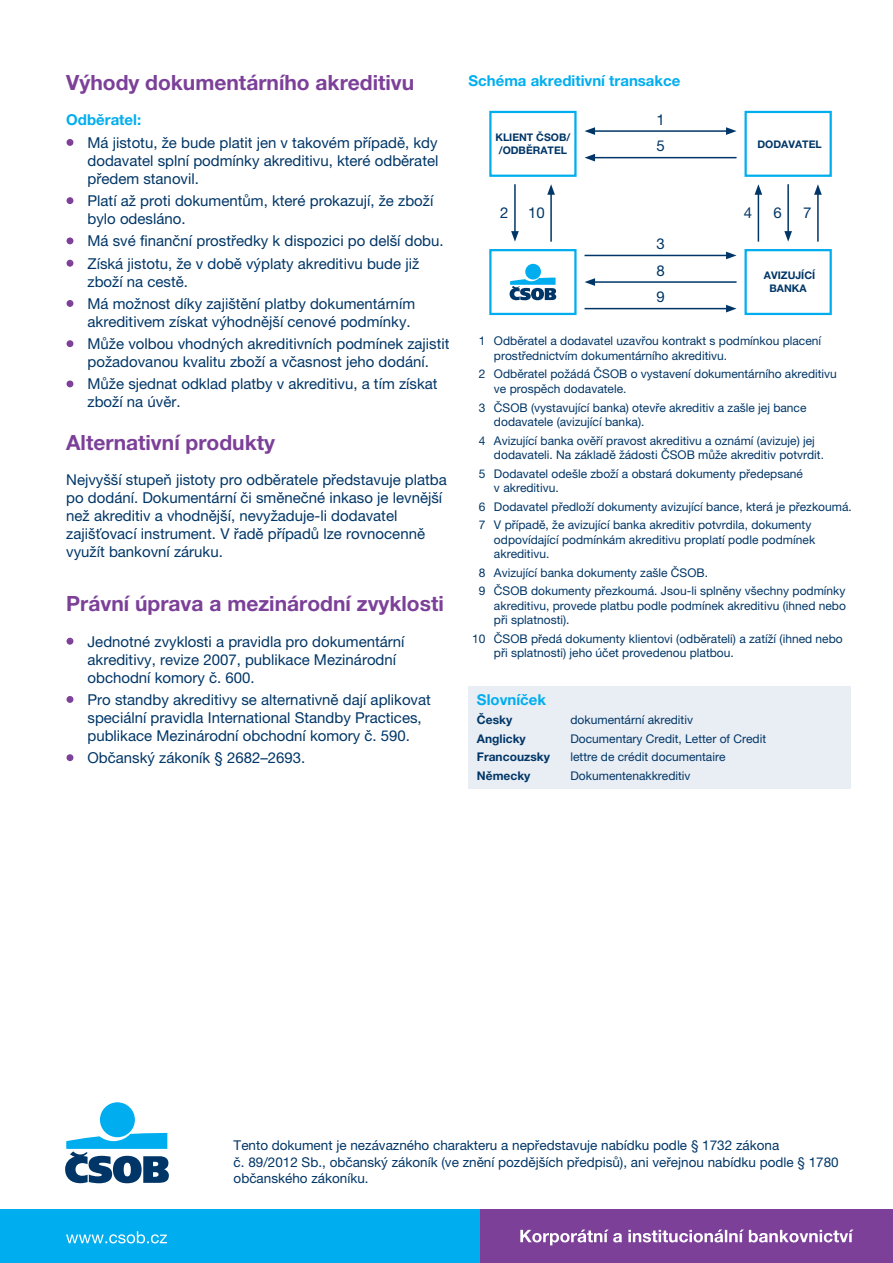
<style>
.page{position:relative;width:893px;height:1263px;background:#fff}
.page>*{position:absolute;margin:0;border:0;box-sizing:border-box;transform-origin:0 0}
.TF_nadpis{font:700 21px "Helvetica Neue LT Pro";color:#7c4099}
.TF_odrazky{font:15px/18px "Helvetica Neue LT Pro";color:#003667}
.TF_normal_text{font:15px/18px "Helvetica Neue LT Pro";color:#003667}
.TF_podnadpis_1{font:700 15px "Helvetica Neue LT Pro";color:#00aeef}
.t1{font:13.5px/16.2px "Helvetica Neue LT Pro";color:#003667}
.TF_vysvetlivky_male{font:12px/14.4px "Helvetica Neue LT Pro";color:#003667}
.TF_vysvetlivky_male-2{font:700 12px "Helvetica Neue LT Pro";color:#003667}
.TF_texty_v_grafu{font:700 10.5px/12.6px "Helvetica Neue LT Pro";color:#003667;text-align:center}
.s1{color:#7c4099}
</style>
<div class="page">
<div style="left:100px;top:1102px;width:35px;height:35px;background:#00aeef;border-radius:50%"></div>
<svg style="left:65px;top:1133px;width:104px;height:50px"></svg>
<div style="left:0;top:1209px;width:893px;height:54px;background:#00aeef"></div>
<svg style="left:66px;top:1231px;width:101px;height:12px"></svg>
<div style="left:480px;top:1209px;width:413px;height:54px;background:#7c4099"></div>
<svg style="left:520px;top:1229px;width:334px;height:16px"></svg>
<div style="left:67px;top:139px;width:6px;height:7px;border:2px solid #7c4099;border-radius:50%"></div>
<div style="left:67px;top:197px;width:6px;height:7px;border:2px solid #7c4099;border-radius:50%"></div>
<div style="left:67px;top:237px;width:6px;height:7px;border:2px solid #7c4099;border-radius:50%"></div>
<div style="left:67px;top:260px;width:6px;height:7px;border:2px solid #7c4099;border-radius:50%"></div>
<div style="left:67px;top:300px;width:6px;height:7px;border:2px solid #7c4099;border-radius:50%"></div>
<div style="left:67px;top:340px;width:6px;height:7px;border:2px solid #7c4099;border-radius:50%"></div>
<div style="left:67px;top:380px;width:6px;height:7px;border:2px solid #7c4099;border-radius:50%"></div>
<div style="left:67px;top:638px;width:6px;height:7px;border:2px solid #7c4099;border-radius:50%"></div>
<div style="left:67px;top:696px;width:6px;height:7px;border:2px solid #7c4099;border-radius:50%"></div>
<div style="left:67px;top:754px;width:6px;height:7px;border:2px solid #7c4099;border-radius:50%"></div>
<div style="left:468px;top:686px;width:383px;height:102px;background:#e9edf4"></div>
<div style="left:489px;top:249px;width:88px;height:66px;border:2px solid #00aeef"></div>
<div style="left:744px;top:249px;width:88px;height:66px;border:2px solid #00aeef"></div>
<hr style="left:593px;top:281px;width:143px;height:2px;background:#003667">
<svg style="left:584px;top:278px;width:11px;height:8px"></svg>
<hr style="left:584px;top:308px;width:144px;height:1px;background:#003667">
<svg style="left:726px;top:305px;width:10px;height:7px"></svg>
<hr style="left:584px;top:255px;width:144px;height:1px;background:#003667">
<svg style="left:726px;top:252px;width:10px;height:7px"></svg>
<hr style="left:593px;top:157px;width:143px;height:1px;background:#003667">
<svg style="left:584px;top:154px;width:11px;height:7px"></svg>
<hr style="left:593px;top:130px;width:135px;height:2px;background:#003667">
<svg style="left:726px;top:127px;width:10px;height:8px"></svg>
<svg style="left:584px;top:127px;width:11px;height:8px"></svg>
<div style="left:489px;top:111px;width:88px;height:66px;border:2px solid #00aeef"></div>
<div style="left:744px;top:111px;width:88px;height:66px;border:2px solid #00aeef"></div>
<hr style="left:787px;top:184px;width:2px;height:49px;background:#003667">
<svg style="left:784px;top:231px;width:8px;height:11px"></svg>
<hr style="left:817px;top:192px;width:2px;height:50px;background:#003667">
<svg style="left:814px;top:184px;width:8px;height:11px"></svg>
<hr style="left:758px;top:192px;width:1px;height:50px;background:#003667">
<svg style="left:755px;top:184px;width:7px;height:11px"></svg>
<hr style="left:550px;top:192px;width:2px;height:50px;background:#003667">
<svg style="left:547px;top:184px;width:8px;height:11px"></svg>
<hr style="left:514px;top:184px;width:2px;height:49px;background:#003667">
<svg style="left:511px;top:231px;width:8px;height:11px"></svg>
<div style="left:525px;top:264px;width:16px;height:16px;background:#00aeef;border-radius:50%"></div>
<svg style="left:510px;top:278px;width:46px;height:22px"></svg>
<p class="TF_nadpis" style="left:66px;top:70px;width:350px">Výhody dokumentárního akreditivu</p>
<p class="TF_podnadpis_1" style="left:66px;top:111px;width:76px">Odběratel:</p>
<p class="TF_odrazky" style="left:88px;top:133px;width:352px;text-align:justify;text-indent:-21px"><span class="s1">•</span> Má jistotu, že bude platit jen v takovém případě, kdy dodavatel splní podmínky akreditivu, které odběratel předem stanovil.</p>
<p class="TF_odrazky" style="left:88px;top:191px;width:347px;text-indent:-21px"><span class="s1">•</span> Platí až proti dokumentům, které prokazují, že zboží bylo odesláno.</p>
<p class="TF_odrazky" style="left:66px;top:232px;width:379px"><span class="s1">•</span> Má své finanční prostředky k dispozici po delší dobu.</p>
<p class="TF_odrazky" style="left:88px;top:254px;width:333px;text-indent:-21px"><span class="s1">•</span> Získá jistotu, že v době výplaty akreditivu bude již zboží na cestě.</p>
<p class="TF_odrazky" style="left:66px;top:294px;width:350px;text-align:right"><span class="s1">•</span> Má možnost díky zajištění platby dokumentárním akreditivem získat výhodnější cenové podmínky.</p>
<p class="TF_odrazky" style="left:66px;top:334px;width:385px;text-align:center"><span class="s1">•</span> Může volbou vhodných akreditivních podmínek zajistit požadovanou kvalitu zboží a včasnost jeho dodání.</p>
<p class="TF_odrazky" style="left:88px;top:375px;width:352px;text-indent:-21px"><span class="s1">•</span> Může sjednat odklad platby v akreditivu, a tím získat zboží na úvěr.</p>
<p class="TF_nadpis" style="left:66px;top:429px;width:210px">Alternativní produkty</p>
<p class="TF_normal_text" style="left:66px;top:470px;width:382px">Nejvyšší stupeň jistoty pro odběratele představuje platba po dodání. Dokumentární či směnečné inkaso je levnější než akreditiv a vhodnější, nevyžaduje-li dodavatel zajišťovací instrument. V řadě případů lze rovnocenně využít bankovní záruku.</p>
<p class="TF_nadpis" style="left:66px;top:591px;width:379px">Právní úprava a mezinárodní zvyklosti</p>
<p class="TF_odrazky" style="left:88px;top:632px;width:319px;text-indent:-21px"><span class="s1">•</span> Jednotné zvyklosti a pravidla pro dokumentární akreditivy, revize 2007, publikace Mezinárodní obchodní komory č. 600.</p>
<p class="TF_odrazky" style="left:88px;top:690px;width:345px;text-indent:-21px"><span class="s1">•</span> Pro standby akreditivy se alternativně dají aplikovat speciální pravidla International Standby Practices, publikace Mezinárodní obchodní komory č. 590.</p>
<p class="TF_odrazky" style="left:66px;top:748px;width:241px"><span class="s1">•</span> Občanský zákoník § 2682–2693.</p>
<p class="TF_podnadpis_1" style="left:468px;top:72px;width:213px">Schéma akreditivní transakce</p>
<p class="TF_normal_text" style="left:656px;top:110px;width:10px">1</p>
<p class="TF_texty_v_grafu" style="left:495px;top:131px;width:76px">KLIENT ČSOB/ /ODBĚRATEL</p>
<p class="TF_texty_v_grafu" style="left:757px;top:137px;width:66px">DODAVATEL</p>
<p class="TF_normal_text" style="left:656px;top:137px;width:10px">5</p>
<p class="TF_normal_text" style="left:500px;top:204px;width:10px">2</p>
<p class="TF_normal_text" style="left:528px;top:204px;width:18px">10</p>
<p class="TF_normal_text" style="left:744px;top:204px;width:10px">4</p>
<p class="TF_normal_text" style="left:773px;top:204px;width:10px">6</p>
<p class="TF_normal_text" style="left:803px;top:204px;width:10px">7</p>
<p class="TF_normal_text" style="left:656px;top:235px;width:10px">3</p>
<p class="TF_normal_text" style="left:656px;top:261px;width:10px">8</p>
<p class="TF_normal_text" style="left:656px;top:288px;width:10px">9</p>
<p class="TF_texty_v_grafu" style="left:764px;top:269px;width:53px">AVIZUJÍCÍ<br>BANKA</p>
<p class="TF_vysvetlivky_male" style="left:494px;top:334px;width:329px;text-indent:-15px">1 Odběratel a dodavatel uzavřou kontrakt s podmínkou placení prostřednictvím dokumentárního akreditivu.</p>
<p class="TF_vysvetlivky_male" style="left:494px;top:367px;width:344px;text-indent:-15px">2 Odběratel požádá ČSOB o vystavení dokumentárního akreditivu ve prospěch dodavatele.</p>
<p class="TF_vysvetlivky_male" style="left:494px;top:400px;width:314px;text-indent:-15px">3 ČSOB (vystavující banka) otevře akreditiv a zašle jej bance dodavatele (avizující banka).</p>
<p class="TF_vysvetlivky_male" style="left:494px;top:433px;width:332px;text-indent:-15px">4 Avizující banka ověří pravost akreditivu a oznámí (avizuje) jej dodavateli. Na základě žádosti ČSOB může akreditiv potvrdit.</p>
<p class="TF_vysvetlivky_male" style="left:494px;top:466px;width:310px;text-indent:-15px">5 Dodavatel odešle zboží a obstará dokumenty předepsané v akreditivu.</p>
<p class="TF_vysvetlivky_male" style="left:479px;top:499px;width:374px">6 Dodavatel předloží dokumenty avizující bance, která je přezkoumá.</p>
<p class="TF_vysvetlivky_male" style="left:494px;top:518px;width:323px;text-indent:-15px">7 V případě, že avizující banka akreditiv potvrdila, dokumenty odpovídající podmínkám akreditivu proplatí podle podmínek akreditivu.</p>
<p class="TF_vysvetlivky_male" style="left:479px;top:565px;width:231px">8 Avizující banka dokumenty zašle ČSOB.</p>
<p class="TF_vysvetlivky_male" style="left:494px;top:584px;width:353px;text-align:justify;text-indent:-15px">9 ČSOB dokumenty přezkoumá. Jsou-li splněny všechny podmínky akreditivu, provede platbu podle podmínek akreditivu (ihned nebo při splatnosti).</p>
<p class="TF_vysvetlivky_male" style="left:494px;top:631px;width:350px;text-indent:-22px">10 ČSOB předá dokumenty klientovi (odběrateli) a zatíží (ihned nebo při splatnosti) jeho účet provedenou platbou.</p>
<p class="TF_podnadpis_1" style="left:477px;top:691px;width:71px">Slovníček</p>
<p class="TF_vysvetlivky_male-2" style="left:477px;top:712px;width:37px">Česky</p>
<p class="TF_vysvetlivky_male" style="left:570px;top:712px;width:124px">dokumentární akreditiv</p>
<p class="TF_vysvetlivky_male-2" style="left:477px;top:731px;width:50px">Anglicky</p>
<p class="TF_vysvetlivky_male" style="left:570px;top:731px;width:197px">Documentary Credit, Letter of Credit</p>
<p class="TF_vysvetlivky_male-2" style="left:477px;top:750px;width:74px">Francouzsky</p>
<p class="TF_vysvetlivky_male" style="left:570px;top:750px;width:156px">lettre de crédit documentaire</p>
<p class="TF_vysvetlivky_male-2" style="left:477px;top:768px;width:55px">Německy</p>
<p class="TF_vysvetlivky_male" style="left:570px;top:768px;width:122px">Dokumentenakkreditiv</p>
<p class="t1" style="left:234px;top:1137px;width:607px">Tento dokument je nezávazného charakteru a nepředstavuje nabídku podle § 1732 zákona<br>č. 89/2012 Sb., občanský zákoník (ve znění pozdějších předpisů), ani veřejnou nabídku podle § 1780 občanského zákoníku.</p>
</div>
